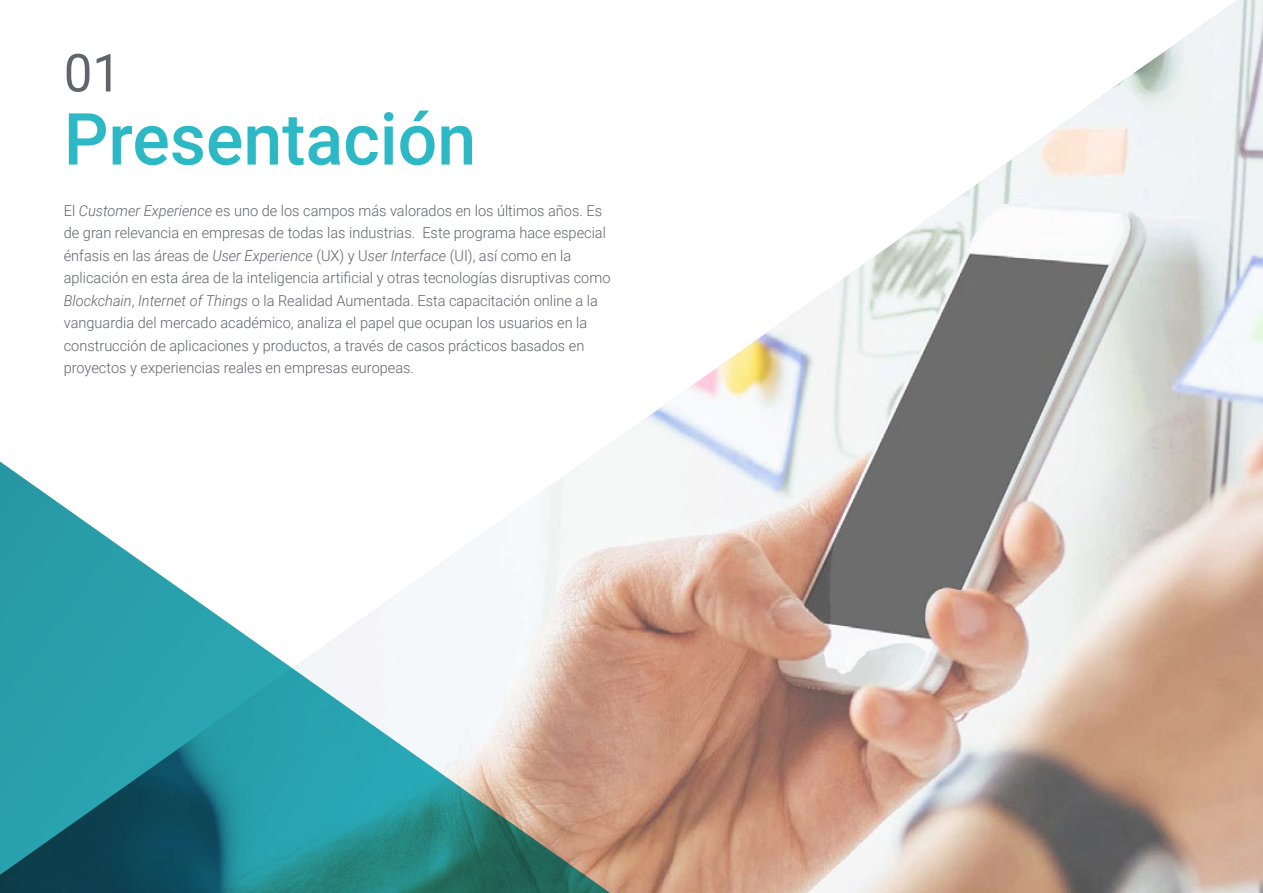
<style>
.page{position:relative;width:1263px;height:893px;background:#fff}
.page>*{position:absolute;margin:0;border:0;box-sizing:border-box;transform-origin:0 0}
.t1{font:500 72px "Roboto";color:#2db8c5}
.t2{font:52.5px "Roboto";color:#61646a}
.t3{font:300 15px/22.5px "Roboto";color:#61646a}
.s1{font-style:italic}
</style>
<div class="page">
<img style="left:607px;top:0;width:656px;height:893px">
<svg style="left:0;top:446px;width:640px;height:447px"></svg>
<h2 class="t2" style="left:64px;top:36px;width:59px">01</h2>
<h1 class="t1" style="left:64px;top:89px;width:414px">Presentación</h1>
<p class="t3" style="left:64px;top:199px;width:548px">El <span class="s1">Customer Experience</span> es uno de los campos más valorados en los últimos años. Es de gran relevancia en empresas de todas las industrias. Este programa hace especial énfasis en las áreas de <span class="s1">User Experience</span> (UX) y U<span class="s1">ser Interface</span> (UI), así como en la aplicación en esta área de la inteligencia artificial y otras tecnologías disruptivas como <span class="s1">Blockchain</span>, <span class="s1">Internet of Things</span> o la Realidad Aumentada. Esta capacitación online a la vanguardia del mercado académico, analiza el papel que ocupan los usuarios en la construcción de aplicaciones y productos, a través de casos prácticos basados en proyectos y experiencias reales en empresas europeas.</p>
</div>
